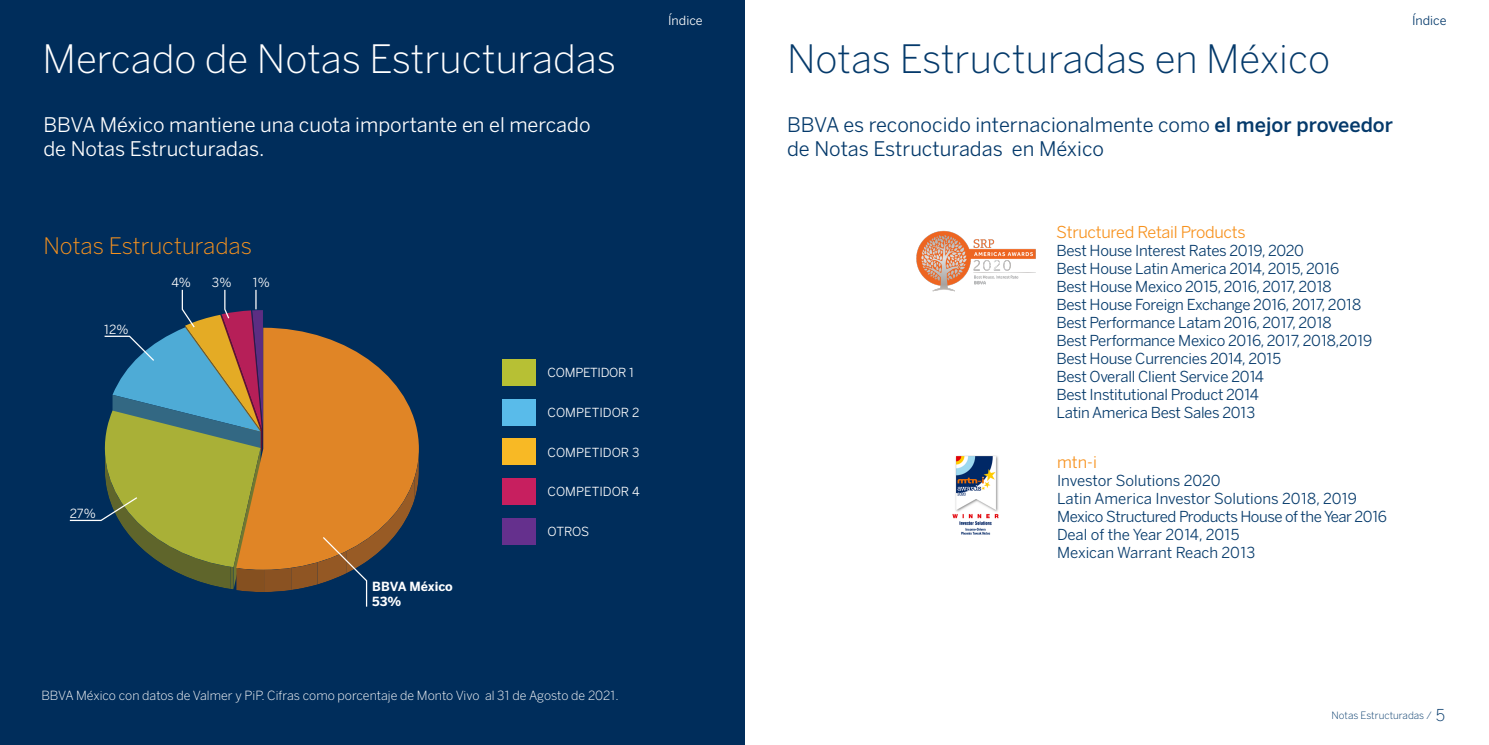
<style>
.page{position:relative;width:1489px;height:745px;background:#fff}
.page>*{position:absolute;margin:0;border:0;box-sizing:border-box;transform-origin:0 0}
.t1{font:300 38.75px "Benton Sans BBVA";color:#fff}
.t2{font:300 38.75px "Benton Sans BBVA";color:#053a6b}
.t3{font:300 22.5px "Benton Sans BBVA";color:#f7921e}
.t4{font:20px/24px "Benton Sans BBVA";color:#053a6b}
.t5{font:20px/24px "Benton Sans BBVA";color:#fff}
.t6{font:16.25px "Benton Sans BBVA";letter-spacing:-.02em;color:#f7921e}
.t7{font:15px/18px "Benton Sans BBVA";letter-spacing:-.02em;color:#053a6b}
.t8{font:300 12.5px "Benton Sans BBVA";color:#fff}
.t9{font:12.5px "Benton Sans BBVA";color:#fff}
.t10{font:700 12.5px/15px "Benton Sans BBVA";color:#fff}
.t11{font:12.5px "Benton Sans BBVA";color:#053a6b}
.t12{font:12.38px "Benton Sans BBVA";color:#fff}
.t13{font:12.38px "Benton Sans BBVA";letter-spacing:-.025em;color:#fff}
.t14{font:300 10px "Benton Sans BBVA";color:#053a6b}
.s1{font-weight:500}
.s2{font-size:16.25px}
</style>
<div class="page">
<div style="left:0;top:0;width:744px;height:744px;background:#002d5b"></div>
<div style="left:502px;top:359px;width:34px;height:26px;background:#b7c034"></div>
<div style="left:502px;top:398px;width:34px;height:27px;background:#59bbea"></div>
<div style="left:502px;top:438px;width:34px;height:27px;background:#f8b925"></div>
<div style="left:502px;top:478px;width:34px;height:26px;background:#c71f5f"></div>
<div style="left:502px;top:518px;width:34px;height:26px;background:#65308d"></div>
<img style="left:952px;top:455px;width:47px;height:80px">
<img style="left:916px;top:230px;width:120px;height:62px">
<svg style="left:69px;top:289px;width:350px;height:318px"></svg>
<h1 class="t1" style="left:43px;top:36px;width:575px">Mercado de Notas Estructuradas</h1>
<h3 class="t5" style="left:43px;top:113px;width:548px">BBVA México mantiene una cuota importante en el mercado de Notas Estructuradas.</h3>
<p class="t9" style="left:668px;top:13px;width:36px">Índice</p>
<h2 class="t3" style="left:43px;top:232px;width:210px">Notas Estructuradas</h2>
<p class="t9" style="left:104px;top:321px;width:26px">12%</p>
<p class="t9" style="left:171px;top:275px;width:21px">4%</p>
<p class="t9" style="left:212px;top:275px;width:21px">3%</p>
<p class="t9" style="left:252px;top:275px;width:19px">1%</p>
<p class="t9" style="left:70px;top:505px;width:28px">27%</p>
<p class="t10" style="left:372px;top:578px;width:82px">BBVA México<br>53%</p>
<p class="t13" style="left:547px;top:365px;width:88px">COMPETIDOR 1</p>
<p class="t12" style="left:547px;top:404px;width:93px">COMPETIDOR 2</p>
<p class="t12" style="left:547px;top:444px;width:93px">COMPETIDOR 3</p>
<p class="t12" style="left:547px;top:484px;width:93px">COMPETIDOR 4</p>
<p class="t12" style="left:547px;top:524px;width:43px">OTROS</p>
<p class="t8" style="left:41px;top:687px;width:579px">BBVA México con datos de Valmer y PiP. Cifras como porcentaje de Monto Vivo al 31 de Agosto de 2021.</p>
<h1 class="t2" style="left:787px;top:36px;width:544px">Notas Estructuradas en México</h1>
<h3 class="t4" style="left:787px;top:113px;width:607px">BBVA es reconocido internacionalmente como <span class="s1">el mejor proveedor </span>de Notas Estructuradas en México</h3>
<p class="t11" style="left:1411px;top:13px;width:36px">Índice</p>
<p class="t6" style="left:1056px;top:222px;width:190px">Structured Retail Products</p>
<p class="t7" style="left:1056px;top:241px;width:317px">Best House Interest Rates 2019, 2020<br>Best House Latin America 2014, 2015, 2016<br>Best House Mexico 2015, 2016, 2017, 2018<br>Best House Foreign Exchange 2016, 2017, 2018<br>Best Performance Latam 2016, 2017, 2018<br>Best Performance Mexico 2016, 2017, 2018,2019<br>Best House Currencies 2014, 2015<br>Best Overall Client Service 2014<br>Best Institutional Product 2014<br>Latin America Best Sales 2013</p>
<p class="t6" style="left:1057px;top:452px;width:41px">mtn-i</p>
<p class="t7" style="left:1057px;top:471px;width:331px">Investor Solutions 2020<br>Latin America Investor Solutions 2018, 2019<br>Mexico Structured Products House of the Year 2016<br>Deal of the Year 2014, 2015<br>Mexican Warrant Reach 2013</p>
<p class="t14" style="left:1331px;top:709px;width:115px">Notas Estructuradas / <span class="s2">5</span></p>
</div>
